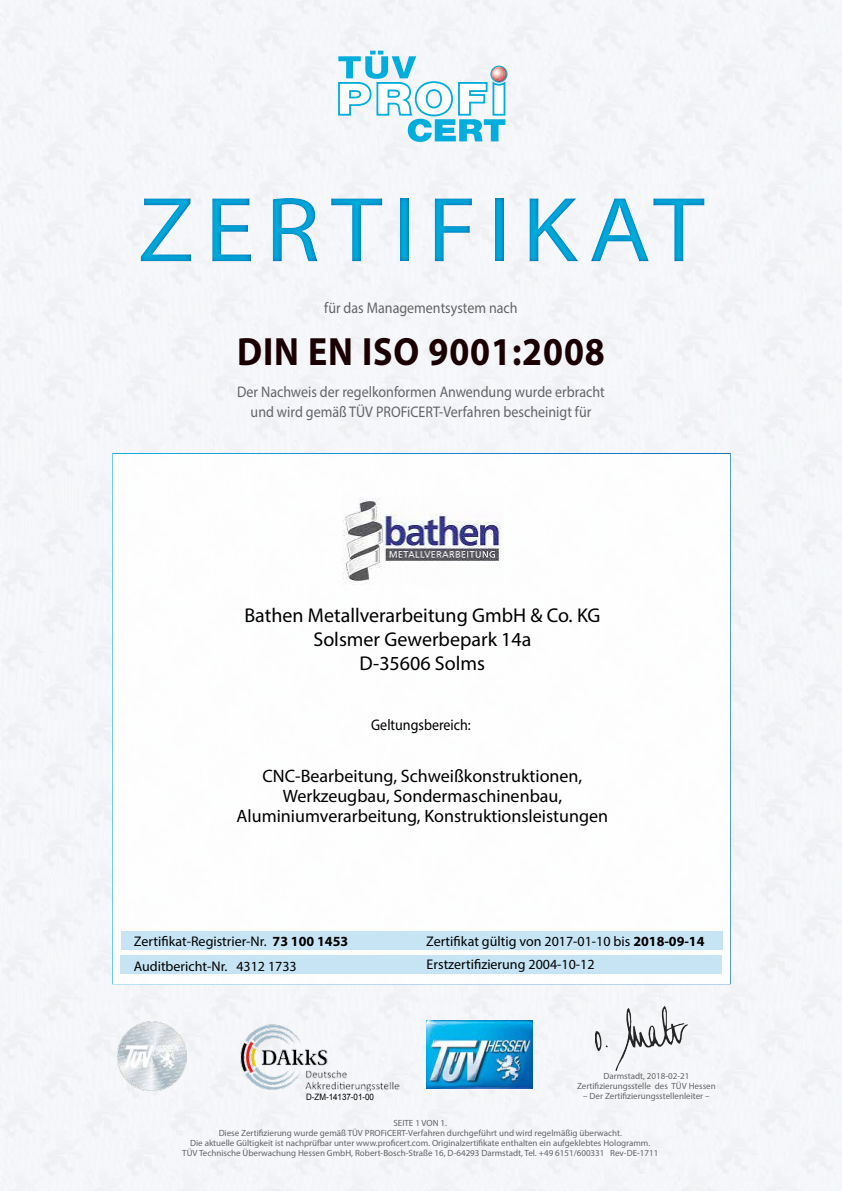
<style>
.page{position:relative;width:842px;height:1191px;background:#f5f6f9}
.page>*{position:absolute;margin:0;border:0;box-sizing:border-box;transform-origin:0 0}
.t1{font:93px "Myriad Pro";letter-spacing:.1em;color:#00addc;scale:1.1 1}
.t2{font:700 39.6px "Myriad Pro";letter-spacing:.025em;color:#1a0002;scale:.91 1}
.t3{font:20px/24px "Myriad Pro";color:#000;text-align:center}
.t4{font:18px/20px "Myriad Pro";color:#000;text-align:center}
.t5{font:15.4px/20px "Myriad Pro";color:#636466;text-align:center;scale:.91 1}
.t6{font:15.4px "Myriad Pro";color:#000;scale:.91 1}
.t7{font:14px/24.6px "Myriad Pro";color:#000}
.t8{font:9px/10px "Myriad Pro";color:#636466;text-align:center}
.t9{font:8.8px "Arial";color:#000;scale:.91 1}
.s1{font-weight:700}
</style>
<div class="page">
<svg style="left:338px;top:51px;width:169px;height:91px"></svg>
<img style="left:241px;top:1024px;width:158px;height:67px">
<img style="left:427px;top:1020px;width:106px;height:69px">
<div style="left:112px;top:453px;width:619px;height:531px;background:#fff;border:2px solid #fff"></div>
<div style="left:120px;top:955px;width:602px;height:19px;background:#c0e2f3"></div>
<div style="left:121px;top:931px;width:601px;height:19px;background:#c0e2f3"></div>
<img style="left:595px;top:1006px;width:92px;height:64px">
<div style="left:0;top:172px;width:842px;height:114px;background:#006bb6;opacity:.75"></div>
<img style="left:117px;top:1021px;width:70px;height:69px">
<img style="left:342px;top:497px;width:159px;height:87px">
<h1 class="t1" style="left:138px;top:173px;width:517px">ZERTIFIKAT</h1>
<h3 class="t5" style="left:324px;top:298px;width:214px">für das Managementsystem nach</h3>
<h2 class="t2" style="left:237px;top:326px;width:406px">DIN EN ISO 9001:2008</h2>
<h3 class="t5" style="left:237px;top:381px;width:405px">Der Nachweis der regelkonformen Anwendung wurde erbracht und wird gemäß TÜV PROFiCERT-Verfahren bescheinigt für</h3>
<h3 class="t3" style="left:244px;top:603px;width:358px">Bathen Metallverarbeitung GmbH &amp; Co. KG<br>Solsmer Gewerbepark 14a<br>D-35606 Solms</h3>
<h3 class="t6" style="left:371px;top:715px;width:111px">Geltungsbereich:</h3>
<h3 class="t4" style="left:237px;top:765px;width:373px">CNC-Bearbeitung, Schweißkonstruktionen,<br>Werkzeugbau, Sondermaschinenbau,<br>Aluminiumverarbeitung, Konstruktionsleistungen</h3>
<h3 class="t7" style="left:134px;top:929px;width:216px">Zertifikat-Registrier-Nr. <span class="s1">73 100 1453<br></span>Auditbericht-Nr. 4312 1733</h3>
<h3 class="t7" style="left:426px;top:929px;width:280px">Zertifikat gültig von 2017-01-10 bis <span class="s1">2018-09-14</span></h3>
<h3 class="t7" style="left:427px;top:952px;width:169px">Erstzertifizierung 2004-10-12</h3>
<p class="t8" style="left:577px;top:1071px;width:140px">Darmstadt, 2018-02-21<br>Zertifizierungsstelle des TÜV Hessen</p>
<p class="t9" style="left:306px;top:1090px;width:76px">D-ZM-14137-01-00</p>
<p class="t8" style="left:583px;top:1091px;width:128px">– Der Zertifizierungsstellenleiter –</p>
<p class="t8" style="left:182px;top:1118px;width:478px">SEITE 1 VON 1.<br>Diese Zertifizierung wurde gemäß TÜV PROFiCERT-Verfahren durchgeführt und wird regelmäßig überwacht.<br>Die aktuelle Gültigkeit ist nachprüfbar unter www.proficert.com. Originalzertifikate enthalten ein aufgeklebtes Hologramm.<br>TÜV Technische Überwachung Hessen GmbH, Robert-Bosch-Straße 16, D-64293 Darmstadt, Tel. +49 6151/600331 Rev-DE-1711</p>
</div>
